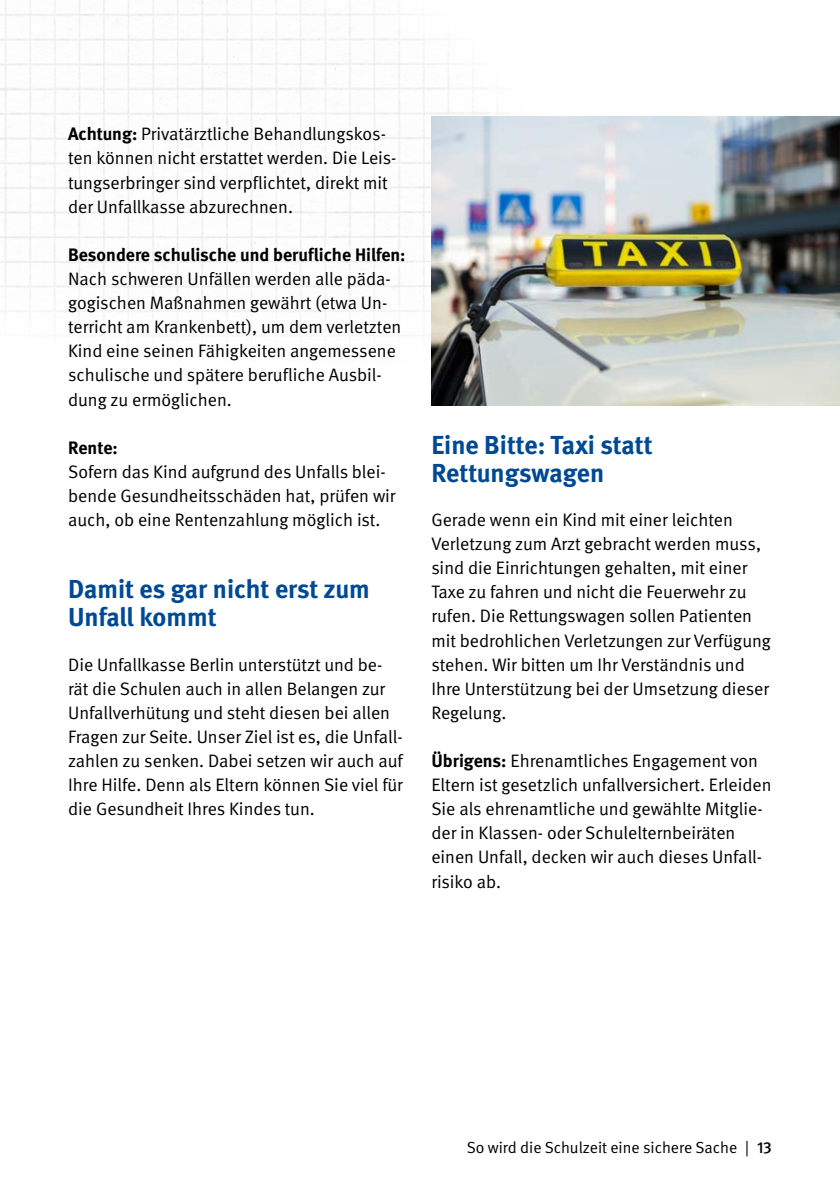
<style>
.page{position:relative;width:840px;height:1191px;background:#fff}
.page>*{position:absolute;margin:0;border:0;box-sizing:border-box;transform-origin:0 0}
._01_Überschriften_Ü2{font:700 26px/28px "DGUV Meta";color:#004993}
._02_Fließtext_Fließtext{font:18px/24px "DGUV Meta";color:#000}
._01_Überschriften_Ü3{font:700 18px "DGUV Meta";color:#000}
.t1{font:16px "DGUV Meta";color:#000}
.s1{font-weight:700}
.s2{font-weight:500}
</style>
<div class="page">
<img style="left:431px;top:116px;width:408px;height:289px">
<p class="_02_Fließtext_Fließtext" style="left:68px;top:123px;width:330px"><span class="s1">Achtung:</span> Privatärztliche Behandlungskos&shy;ten können nicht erstattet werden. Die Leis&shy;tungserbringer sind verpflichtet, direkt mit der Unfallkasse abzurechnen.</p>
<h2 class="_01_Überschriften_Ü3" style="left:68px;top:244px;width:339px">Besondere schulische und berufliche Hilfen:</h2>
<p class="_02_Fließtext_Fließtext" style="left:68px;top:267px;width:334px">Nach schweren Unfällen werden alle päda&shy;gogischen Maßnahmen gewährt (etwa Un&shy;terricht am Krankenbett), um dem verletzten Kind eine seinen Fähigkeiten angemessene schulische und spätere berufliche Ausbil&shy;dung zu ermöglichen.</p>
<h2 class="_01_Überschriften_Ü3" style="left:68px;top:437px;width:51px">Rente:</h2>
<p class="_02_Fließtext_Fließtext" style="left:68px;top:460px;width:329px">Sofern das Kind aufgrund des Unfalls blei&shy;bende Gesundheitsschäden hat, prüfen wir auch, ob eine Rentenzahlung möglich ist.</p>
<h3 class="_01_Überschriften_Ü2" style="left:68px;top:576px;width:303px">Damit es gar nicht erst zum<br>Unfall kommt</h3>
<p class="_02_Fließtext_Fließtext" style="left:68px;top:653px;width:336px">Die Unfallkasse Berlin unterstützt und be&shy;rät die Schulen auch in allen Belangen zur Unfallverhütung und steht diesen bei allen Fragen zur Seite. Unser Ziel ist es, die Unfall&shy;zahlen zu senken. Dabei setzen wir auch auf Ihre Hilfe. Denn als Eltern können Sie viel für die Gesundheit Ihres Kindes tun.</p>
<h3 class="_01_Überschriften_Ü2" style="left:431px;top:431px;width:223px">Eine Bitte: Taxi statt<br>Rettungswagen</h3>
<p class="_02_Fließtext_Fließtext" style="left:431px;top:508px;width:341px">Gerade wenn ein Kind mit einer leichten Verletzung zum Arzt gebracht werden muss, sind die Einrichtungen gehalten, mit einer Taxe zu fahren und nicht die Feuerwehr zu rufen. Die Rettungswagen sollen Patienten mit bedrohlichen Verletzungen zur Verfügung stehen. Wir bitten um Ihr Verständnis und Ihre Unterstützung bei der Umsetzung dieser Regelung.</p>
<p class="_02_Fließtext_Fließtext" style="left:431px;top:749px;width:341px"><span class="s1">Übrigens:</span> Ehrenamtliches Engagement von Eltern ist gesetzlich unfallversichert. Erleiden Sie als ehrenamtliche und gewählte Mitglie&shy;der in Klassen- oder Schulelternbeiräten einen Unfall, decken wir auch dieses Unfall&shy;risiko ab.</p>
<p class="t1" style="left:466px;top:1137px;width:306px">So wird die Schulzeit eine sichere Sache | <span class="s2">13</span></p>
</div>
